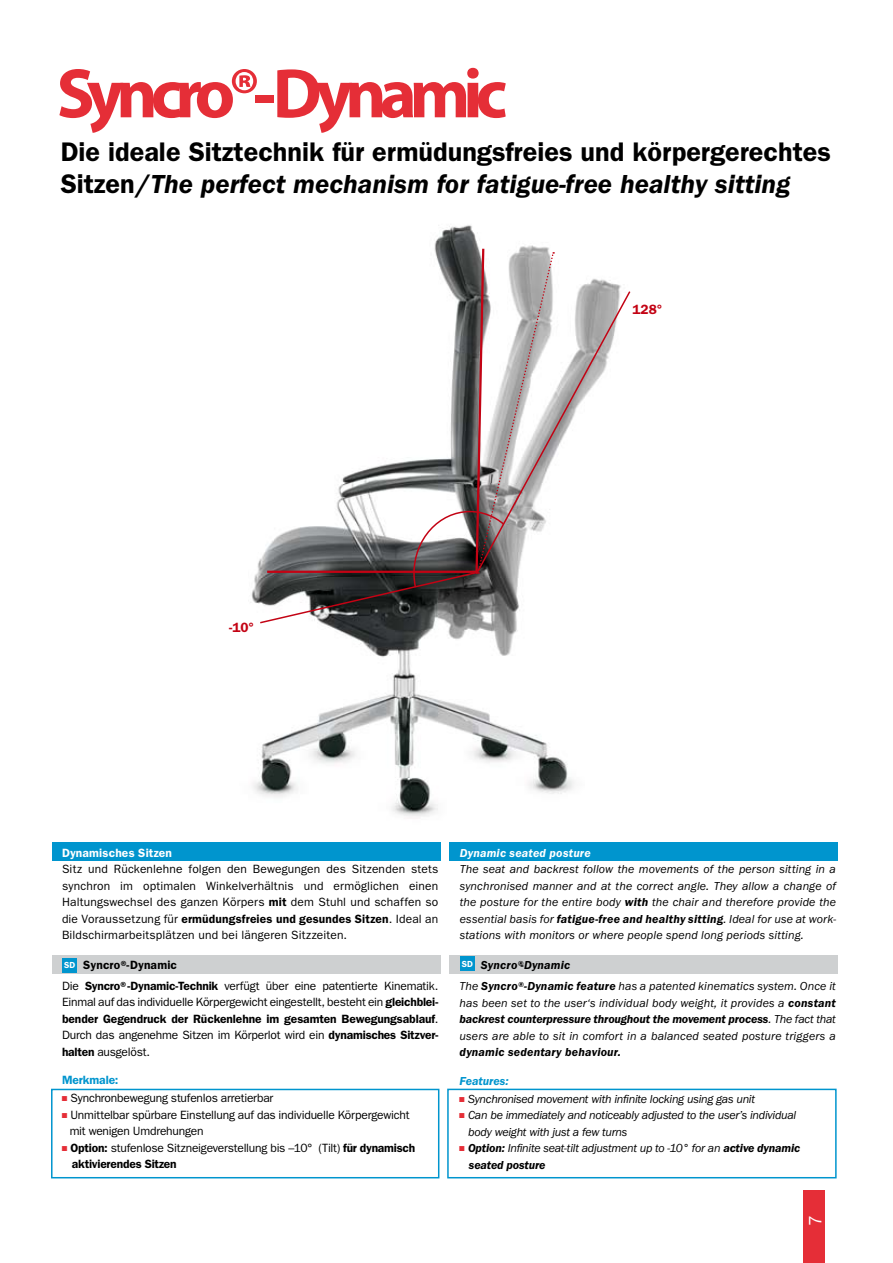
<style>
.page{position:relative;width:893px;height:1263px;background:#fff}
.page>*{position:absolute;margin:0;border:0;box-sizing:border-box;transform-origin:0 0}
.t1{font:700 70.5px "Myriad Pro";letter-spacing:-.1em;color:#e52e37}
.t2{font:600 27px/32.4px "Franklin Gothic LT";color:#000}
.t3{font:600 13.5px "Franklin Gothic LT";color:#c30314}
.t4{font:12px/16.5px "Franklin Gothic LT";letter-spacing:-.015em;color:#000}
.t5{font:italic 12px/16.5px "Franklin Gothic LT";letter-spacing:-.015em;color:#000;text-align:justify}
.t6{font:italic 12px/21px "Franklin Gothic LT";letter-spacing:.01em;color:#000}
.t7{font:italic 600 12px "Franklin Gothic LT";letter-spacing:.015em;color:#000}
.t8{font:italic 600 12px "Franklin Gothic LT";letter-spacing:.015em;color:#fff}
.t9{font:600 12px "Franklin Gothic LT";letter-spacing:.015em;color:#fff}
.t10{font:600 12px "Franklin Gothic LT";letter-spacing:-.005em;color:#0095ce}
.t11{font:italic 600 12px "Franklin Gothic LT";letter-spacing:-.005em;color:#0095ce}
.t12{font:600 8.85px "Franklin Gothic LT";color:#fff}
.s1{font-style:italic}
.s2{font-weight:600}
</style>
<div class="page">
<img style="left:251px;top:225px;width:370px;height:592px">
<svg style="left:555px;top:290px;width:76px;height:286px"></svg>
<svg style="left:258px;top:246px;width:297px;height:378px"></svg>
<div style="left:804px;top:1191px;width:21px;height:72px;background:#e52e37"></div>
<div style="left:52px;top:842px;width:389px;height:19px;background:#0095ce"></div>
<div style="left:52px;top:955px;width:389px;height:19px;background:#ced0d1"></div>
<div style="left:449px;top:955px;width:389px;height:19px;background:#ced0d1"></div>
<div style="left:449px;top:842px;width:389px;height:19px;background:#0095ce"></div>
<div style="left:51px;top:1089px;width:388px;height:89px;border:2px solid #0095ce"></div>
<div style="left:447px;top:1089px;width:390px;height:89px;border:2px solid #0095ce"></div>
<div style="left:63px;top:958px;width:14px;height:14px;background:#0095ce"></div>
<div style="left:460px;top:957px;width:15px;height:14px;background:#0095ce"></div>
<h1 class="t1" style="left:57px;top:48px;width:452px">Syncro®-Dynamic</h1>
<h2 class="t2" style="left:61px;top:135px;width:772px">Die ideale Sitztechnik für ermüdungsfreies und körpergerechtes<br>Sitzen/<span class="s1">The perfect mechanism for fatigue-free healthy sitting</span></h2>
<p class="t3" style="left:632px;top:301px;width:31px">128°</p>
<p class="t3" style="left:229px;top:619px;width:26px">-10°</p>
<p class="t9" style="left:62px;top:846px;width:112px">Dynamisches Sitzen</p>
<p class="t4" style="left:62px;top:861px;width:378px;text-align:justify">Sitz und Rückenlehne folgen den Bewegungen des Sitzenden stets synchron im optimalen Winkelverhältnis und ermöglichen einen Haltungswechsel des ganzen Körpers <span class="s2">mit</span> dem Stuhl und schaffen so die Voraussetzung für <span class="s2">ermüdungsfreies und gesundes Sitzen</span>. Ideal an Bildschirmarbeitsplätzen und bei längeren Sitzzeiten.</p>
<p class="t8" style="left:460px;top:846px;width:133px">Dynamic seated posture</p>
<p class="t5" style="left:460px;top:861px;width:378px">The seat and backrest follow the movements of the person sitting in a synchronised manner and at the correct angle. They allow a change of the posture for the entire body <span class="s2">with</span> the chair and therefore provide the essential basis for <span class="s2">fatigue-free and healthy sitting</span>. Ideal for use at work&shy;stations with monitors or where people spend long periods sitting.</p>
<p class="t4" style="left:62px;top:954px;width:378px;line-height:21px;text-indent:21px"><span class="s2">Syncro®-Dynamic<br></span>Die <span class="s2">Syncro®-Dynamic-Technik</span> verfügt über eine patentierte Kinematik.</p>
<p class="t4" style="left:62px;top:994px;width:378px;text-align:justify">Einmal auf das individuelle Körpergewicht eingestellt, besteht ein <span class="s2">gleichblei&shy;bender Gegendruck der Rückenlehne im gesamten Bewegungsablauf</span>.<br>Durch das angenehme Sitzen im Körperlot wird ein <span class="s2">dynamisches Sitzver&shy;halten</span> ausgelöst.</p>
<p class="t10" style="left:62px;top:1073px;width:58px">Merkmale:</p>
<p class="t4" style="left:70px;top:1090px;width:347px">Synchronbewegung stufenlos arretierbar<br>Unmittelbar spürbare Einstellung auf das individuelle Körpergewicht mit wenigen Umdrehungen<br><span class="s2">Option:</span> stufenlose Sitzneigeverstellung bis –10° (Tilt) <span class="s2">für dynamisch aktivierendes Sitzen</span></p>
<p class="t12" style="left:64px;top:960px;width:13px">SD</p>
<p class="t6" style="left:460px;top:955px;width:378px;text-indent:21px"><span class="s2">Syncro®-Dynamic<br></span>The <span class="s2">Syncro®-Dynamic feature</span> has a patented kinematics system. Once it</p>
<p class="t5" style="left:460px;top:994px;width:378px">has been set to the user‘s individual body weight, it provides a <span class="s2">constant backrest counterpressure throughout the movement process</span>. The fact that users are able to sit in comfort in a balanced seated posture triggers a</p>
<p class="t7" style="left:460px;top:1045px;width:163px">dynamic sedentary behaviour.</p>
<p class="t11" style="left:460px;top:1074px;width:50px">Features:</p>
<p class="t5" style="left:468px;top:1091px;width:334px;text-align:left">Synchronised movement with infinite locking using gas unit<br>Can be immediately and noticeably adjusted to the user’s individual body weight with just a few turns<br><span class="s2">Option:</span> Infinite seat-tilt adjustment up to -10° for an <span class="s2">active dynamic seated posture</span></p>
<p class="t12" style="left:462px;top:959px;width:13px">SD</p>
</div>
